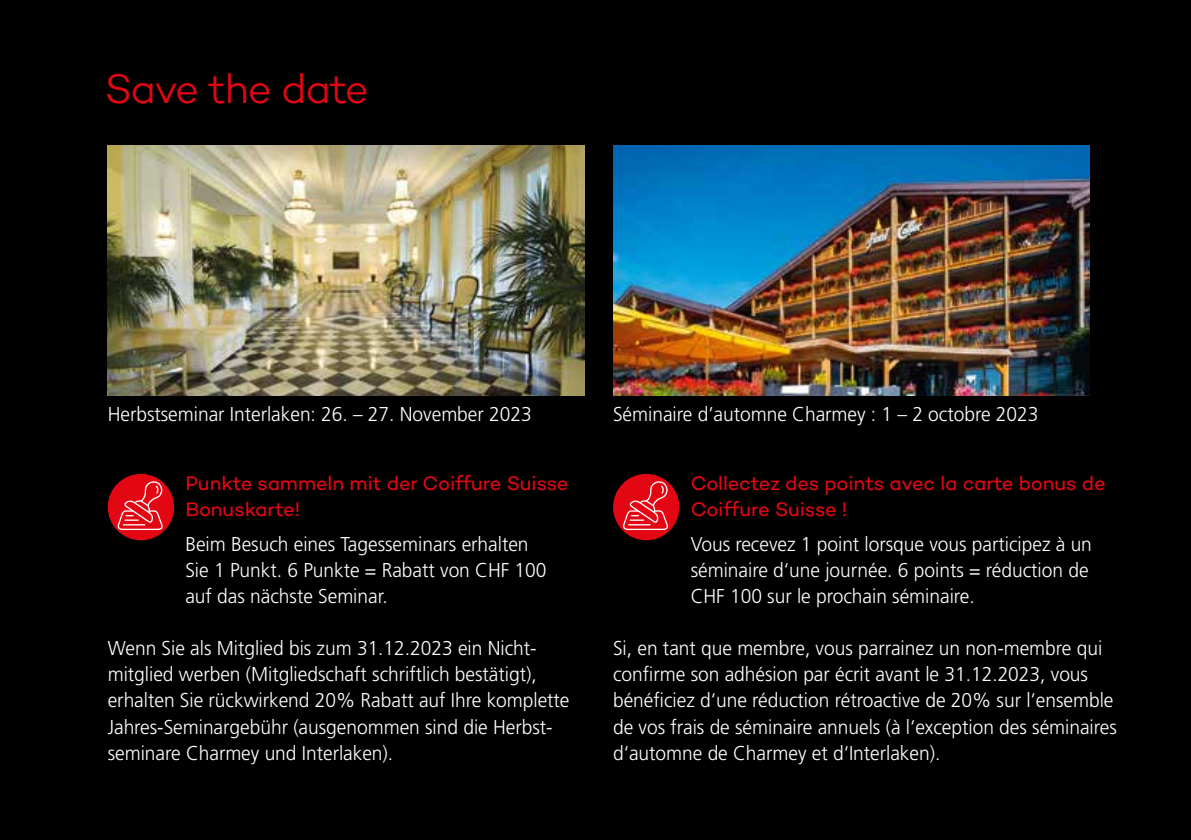
<style>
.page{position:relative;width:1191px;height:840px;background:#fff}
.page>*{position:absolute;margin:0;border:0;box-sizing:border-box;transform-origin:0 0}
.t1{font:300 42px "Campton";letter-spacing:-.035em;color:#e30613}
.t2{font:300 20px/26px "Frutiger LT Std";color:#fff;scale:.96 1}
.t3{font:20px/26px "Campton";letter-spacing:-.005em;color:#e30613}
</style>
<div class="page">
<div style="left:0;top:0;width:1191px;height:839px;background:#000"></div>
<div style="left:108px;top:473px;width:66px;height:67px;background:#e30613;border-radius:50%"></div>
<svg style="left:117px;top:480px;width:46px;height:49px"></svg>
<div style="left:613px;top:473px;width:66px;height:67px;background:#e30613;border-radius:50%"></div>
<svg style="left:623px;top:480px;width:46px;height:49px"></svg>
<img style="left:108px;top:145px;width:476px;height:250px">
<img style="left:613px;top:145px;width:476px;height:250px">
<h1 class="t1" style="left:105px;top:63px;width:266px">Save the date</h1>
<p class="t2" style="left:108px;top:401px;width:443px">Herbstseminar Interlaken: 26. – 27. November 2023</p>
<p class="t2" style="left:613px;top:401px;width:445px">Séminaire d’automne Charmey : 1 – 2 octobre 2023</p>
<p class="t3" style="left:185px;top:469px;width:384px">Punkte sammeln mit der Coiffure Suisse<br>Bonuskarte!</p>
<p class="t2" style="left:185px;top:531px;width:378px">Beim Besuch eines Tagesseminars erhalten<br>Sie 1 Punkt. 6 Punkte = Rabatt von CHF 100 auf das nächste Seminar.</p>
<p class="t2" style="left:108px;top:635px;width:482px">Wenn Sie als Mitglied bis zum 31.12.2023 ein Nicht&shy;mitglied werben (Mitgliedschaft schriftlich bestätigt), erhalten Sie rückwirkend 20% Rabatt auf Ihre komplette Jahres-Seminargebühr (ausgenommen sind die Herbst&shy;seminare Charmey und Interlaken).</p>
<p class="t3" style="left:690px;top:469px;width:416px">Collectez des points avec la carte bonus de<br>Coiffure Suisse !</p>
<p class="t2" style="left:690px;top:531px;width:419px">Vous recevez 1 point lorsque vous participez à un séminaire d‘une journée. 6 points = réduction de<br>CHF 100 sur le prochain séminaire.</p>
<p class="t2" style="left:613px;top:635px;width:526px">Si, en tant que membre, vous parrainez un non-membre qui confirme son adhésion par écrit avant le 31.12.2023, vous bénéficiez d‘une réduction rétroactive de 20% sur l‘ensemble de vos frais de séminaire annuels (à l‘exception des séminaires d‘automne de Charmey et d‘Interlaken).</p>
</div>
